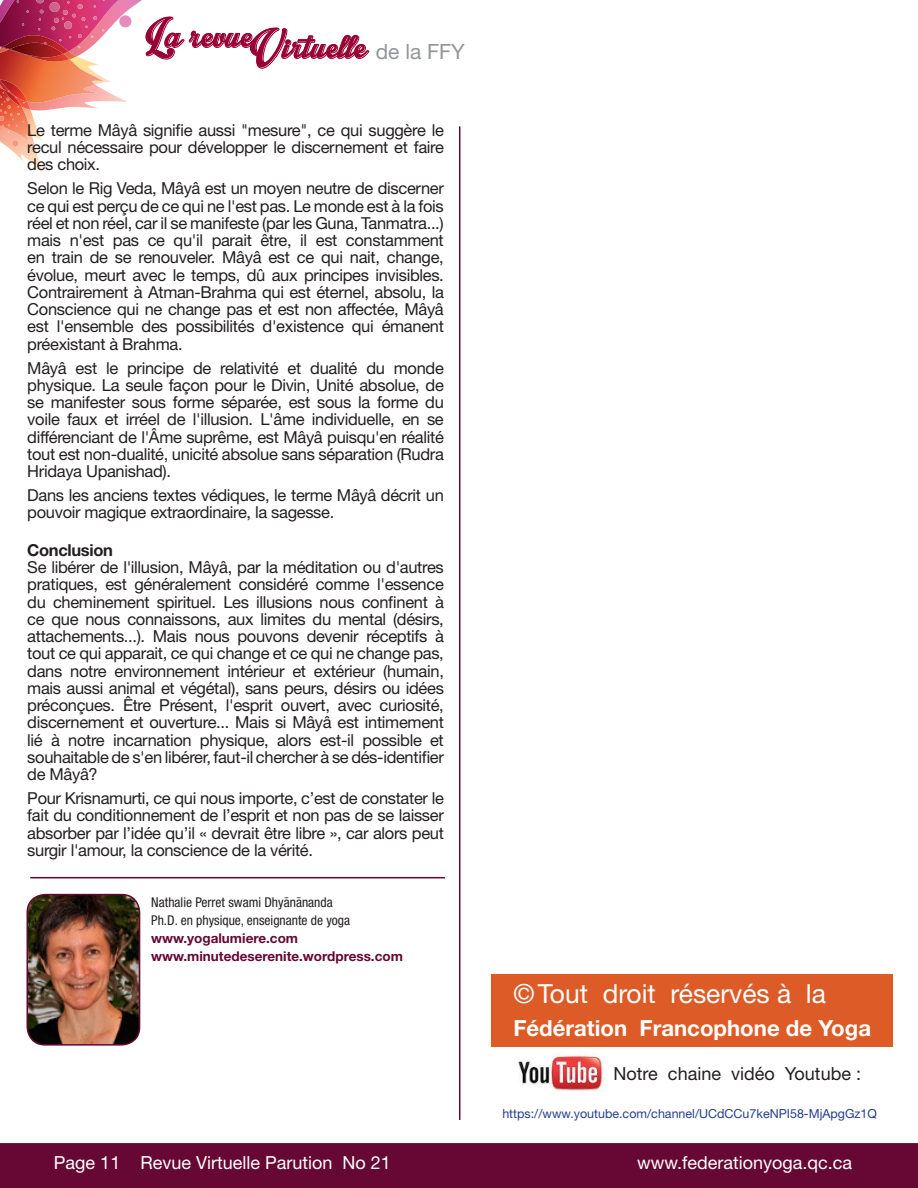
<style>
.page{position:relative;width:918px;height:1188px;background:#fff}
.page>*{position:absolute;margin:0;border:0;box-sizing:border-box;transform-origin:0 0}
.t1{font:52.65px "Intrique Script Personal Use";color:#903}
.t2{font:26.4px "Helvetica Neue LT Std";color:#fff}
.t3{font:700 22.2px "Helvetica Neue LT Std";color:#fff}
.t4{font:21px "Helvetica Neue LT Std";color:#939598}
.t5{font:18px "Helvetica Neue LT Std";color:#fff}
.t6{font:18px "Helvetica Neue LT Std";color:#231f20}
.t7{font:16.5px/17.2px "Helvetica Neue LT Std";letter-spacing:-.02em;color:#231f20;text-align:justify}
.t8{font:700 16.5px "Helvetica Neue LT Std";letter-spacing:-.02em;color:#231f20}
.t9{font:condensed 13.5px/18px "Helvetica Neue LT Std";color:#231f20}
.t10{font:700 13.5px/18px "Helvetica Neue LT Std";color:#650733}
.t11{font:12.45px "Helvetica Neue LT Std";color:#253f8e}
</style>
<div class="page">
<div style="left:0;top:1143px;width:918px;height:45px;background:#660833"></div>
<svg style="left:0;top:0;width:369px;height:175px"></svg>
<img style="left:27px;top:895px;width:113px;height:150px">
<div style="left:27px;top:894px;width:113px;height:152px;border:2px solid #650733;border-radius:18px"></div>
<hr style="left:30px;top:877px;width:415px;height:1px;background:#650733">
<hr style="left:459px;top:126px;width:1px;height:994px;background:#650733">
<img style="left:518px;top:1052px;width:87px;height:40px">
<div style="left:491px;top:974px;width:402px;height:73px;background:#dd5b26"></div>
<h1 class="t1" style="left:145px;top:18px;width:223px">La revueVirtuelle</h1>
<p class="t4" style="left:376px;top:39px;width:91px">de la FFY</p>
<p class="t7" style="left:27px;top:121px;width:418px">Le terme Mâyâ signifie aussi "mesure", ce qui suggère le recul nécessaire pour développer le discernement et faire des choix.</p>
<p class="t7" style="left:27px;top:180px;width:418px">Selon le Rig Veda, Mâyâ est un moyen neutre de discerner ce qui est perçu de ce qui ne l'est pas. Le monde est à la fois réel et non réel, car il se manifeste (par les Guna, Tanmatra...) mais n'est pas ce qu'il parait être, il est constamment en train de se renouveler. Mâyâ est ce qui nait, change, évolue, meurt avec le temps, dû aux principes invisibles.<br>Contrairement à Atman-Brahma qui est éternel, absolu, la Conscience qui ne change pas et est non affectée, Mâyâ est l'ensemble des possibilités d'existence qui émanent préexistant à Brahma.</p>
<p class="t7" style="left:27px;top:359px;width:418px">Mâyâ est le principe de relativité et dualité du monde physique. La seule façon pour le Divin, Unité absolue, de se manifester sous forme séparée, est sous la forme du voile faux et irréel de l'illusion. L'âme individuelle, en se différenciant de l'Âme suprême, est Mâyâ puisqu'en réalité tout est non-dualité, unicité absolue sans séparation (Rudra Hridaya Upanishad).</p>
<p class="t7" style="left:27px;top:486px;width:418px">Dans les anciens textes védiques, le terme Mâyâ décrit un pouvoir magique extraordinaire, la sagesse.</p>
<p class="t8" style="left:27px;top:540px;width:87px">Conclusion</p>
<p class="t7" style="left:27px;top:558px;width:418px">Se libérer de l'illusion, Mâyâ, par la méditation ou d'autres pratiques, est généralement considéré comme l'essence du cheminement spirituel. Les illusions nous confinent à ce que nous connaissons, aux limites du mental (désirs, attachements...). Mais nous pouvons devenir réceptifs à tout ce qui apparait, ce qui change et ce qui ne change pas, dans notre environnement intérieur et extérieur (humain, mais aussi animal et végétal), sans peurs, désirs ou idées préconçues. Être Présent, l'esprit ouvert, avec curiosité, discernement et ouverture... Mais si Mâyâ est intimement lié à notre incarnation physique, alors est-il possible et souhaitable de s'en libérer, faut-il chercher à se dés-identifier de Mâyâ?</p>
<p class="t7" style="left:27px;top:789px;width:418px">Pour Krisnamurti, ce qui nous importe, c’est de constater le fait du conditionnement de l’esprit et non pas de se laisser absorber par l’idée qu’il « devrait être libre », car alors peut surgir l'amour, la conscience de la vérité.</p>
<p class="t9" style="left:151px;top:893px;width:200px">Nathalie Perret swami Dhyanananda<br>Ph.D. en physique, enseignante de yoga</p>
<p class="t10" style="left:151px;top:929px;width:253px">www.yogalumiere.com www.minutedeserenite.wordpress.com</p>
<p class="t9" style="left:285px;top:893px;width:17px">¯ ¯</p>
<h2 class="t2" style="left:513px;top:978px;width:314px">©Tout droit réservés à la</h2>
<h3 class="t3" style="left:513px;top:1015px;width:359px">Fédération Francophone de Yoga</h3>
<p class="t6" style="left:614px;top:1063px;width:249px">Notre chaine vidéo Youtube :</p>
<p class="t11" style="left:502px;top:1107px;width:376px">https://www.youtube.com/channel/UCdCCu7keNPI58-MjApgGz1Q</p>
<p class="t5" style="left:54px;top:1152px;width:338px">Page 11 Revue Virtuelle Parution No 21</p>
<p class="t5" style="left:637px;top:1152px;width:216px">www.federationyoga.qc.ca</p>
</div>
